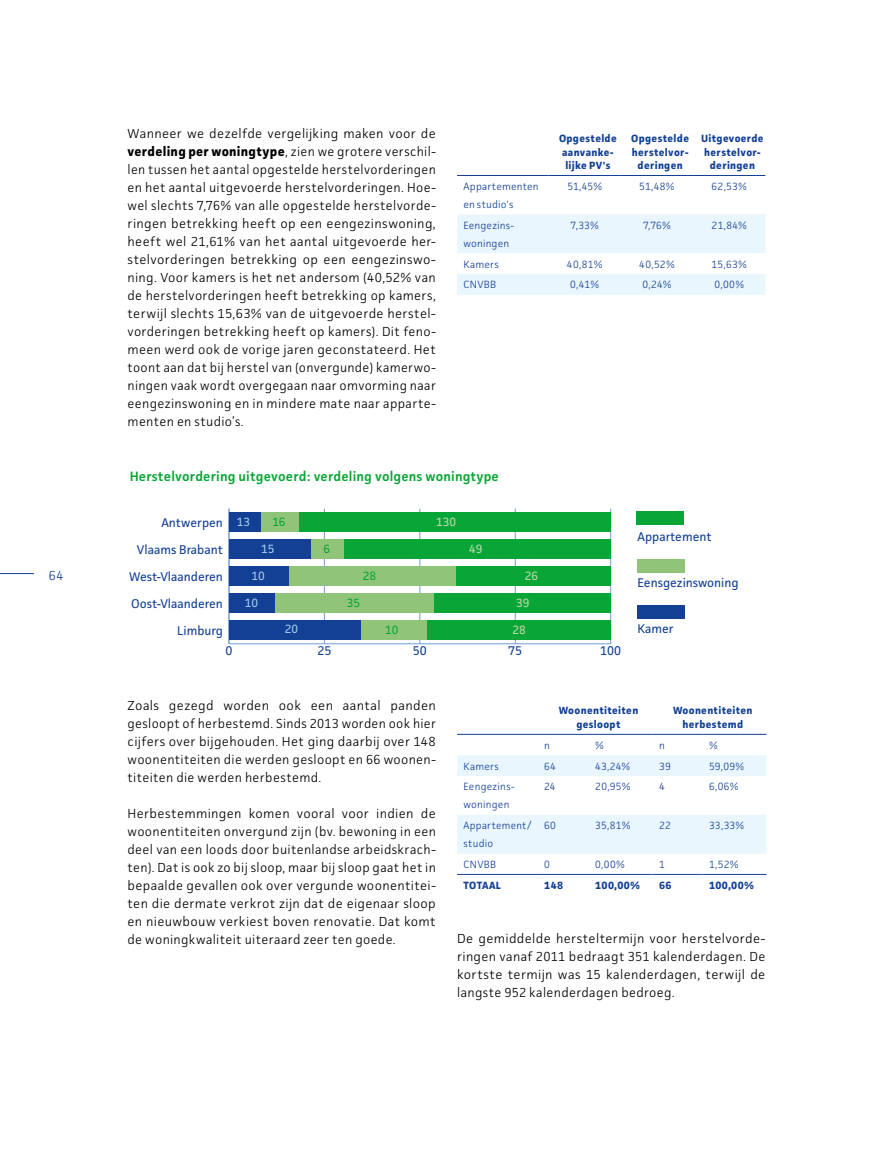
<style>
.page{position:relative;width:893px;height:1149px;background:#fff}
.page>*{position:absolute;margin:0;border:0;box-sizing:border-box;transform-origin:0 0}
.t1{font:600 13.5px "Facit";letter-spacing:.01em;color:#0aa537}
.t2{font:300 13.2px/18px "Facit";letter-spacing:.025em;color:#000;text-align:justify}
.t3{font:300 13.2px "Facit";color:#134094}
.t4{font:12.6px "Facit";color:#134094}
.t5{font:12px "Facit";color:#bddbab}
.t6{font:12px "Facit";color:#0aa537}
.t7{font:12px "Facit";color:#a2cbee}
.t8{font:300 10.5px/18px "Facit";letter-spacing:.02em;color:#134094}
.t9{font:700 10.5px/13.5px "Facit";letter-spacing:.03em;color:#134094;text-align:center}
.s1{font-weight:700}
.s2{font-size:12px;color:#a2cbee}
</style>
<div class="page">
<svg style="left:457px;top:214px;width:308px;height:81px"></svg>
<hr style="left:457px;top:175px;width:92px;height:1px;background:#134094">
<hr style="left:549px;top:175px;width:72px;height:1px;background:#134094">
<hr style="left:621px;top:175px;width:72px;height:1px;background:#134094">
<hr style="left:693px;top:175px;width:72px;height:1px;background:#134094">
<svg style="left:457px;top:755px;width:309px;height:98px"></svg>
<svg style="left:457px;top:874px;width:309px;height:1px"></svg>
<hr style="left:457px;top:733px;width:81px;height:1px;background:#134094">
<hr style="left:653px;top:733px;width:50px;height:1px;background:#134094">
<hr style="left:703px;top:733px;width:63px;height:1px;background:#134094">
<hr style="left:538px;top:733px;width:51px;height:1px;background:#134094">
<hr style="left:589px;top:733px;width:64px;height:1px;background:#134094">
<hr style="left:457px;top:873px;width:81px;height:1px;background:#134094">
<hr style="left:538px;top:873px;width:51px;height:1px;background:#134094">
<hr style="left:589px;top:873px;width:64px;height:1px;background:#134094">
<hr style="left:653px;top:873px;width:50px;height:1px;background:#134094">
<hr style="left:703px;top:873px;width:63px;height:1px;background:#134094">
<hr style="left:229px;top:643px;width:382px;height:1px;background:#6f9ed4">
<hr style="left:324px;top:508px;width:1px;height:135px;background:#6f9ed4">
<hr style="left:419px;top:508px;width:1px;height:135px;background:#6f9ed4">
<hr style="left:515px;top:508px;width:1px;height:135px;background:#6f9ed4">
<hr style="left:610px;top:508px;width:1px;height:135px;background:#6f9ed4">
<hr style="left:229px;top:508px;width:1px;height:135px;background:#6f9ed4">
<div style="left:636px;top:511px;width:48px;height:14px;background:#0aa537"></div>
<div style="left:426px;top:620px;width:185px;height:19px;background:#0aa537"></div>
<div style="left:433px;top:593px;width:178px;height:19px;background:#0aa537"></div>
<div style="left:456px;top:566px;width:155px;height:19px;background:#0aa537"></div>
<div style="left:343px;top:539px;width:268px;height:19px;background:#0aa537"></div>
<div style="left:299px;top:512px;width:312px;height:19px;background:#0aa537"></div>
<div style="left:637px;top:559px;width:48px;height:14px;background:#90c579"></div>
<div style="left:361px;top:620px;width:65px;height:19px;background:#90c579"></div>
<div style="left:274px;top:593px;width:159px;height:19px;background:#90c579"></div>
<div style="left:289px;top:566px;width:167px;height:19px;background:#90c579"></div>
<div style="left:311px;top:539px;width:32px;height:19px;background:#90c579"></div>
<div style="left:260px;top:512px;width:39px;height:19px;background:#90c579"></div>
<div style="left:637px;top:605px;width:48px;height:13px;background:#134094"></div>
<div style="left:229px;top:566px;width:60px;height:19px;background:#134094"></div>
<div style="left:229px;top:620px;width:132px;height:19px;background:#134094"></div>
<div style="left:229px;top:593px;width:45px;height:19px;background:#134094"></div>
<div style="left:229px;top:539px;width:82px;height:19px;background:#134094"></div>
<div style="left:229px;top:512px;width:31px;height:19px;background:#134094"></div>
<hr style="left:0;top:573px;width:34px;height:1px;background:#134094">
<p class="t3" style="left:49px;top:566px;width:16px">64</p>
<p class="t2" style="left:128px;top:124px;width:310px">Wanneer we dezelfde vergelijking maken voor de <span class="s1">verdeling per woningtype</span>, zien we grotere verschil&shy;len tussen het aantal opgestelde herstelvorderingen en het aantal uitgevoerde herstelvorderingen. Hoe&shy;wel slechts 7,76% van alle opgestelde herstelvorde&shy;ringen betrekking heeft op een eengezinswoning, heeft wel 21,61% van het aantal uitgevoerde her&shy;stelvorderingen betrekking op een eengezinswo&shy;ning. Voor kamers is het net andersom (40,52% van de herstelvorderingen heeft betrekking op kamers, terwijl slechts 15,63% van de uitgevoerde herstel&shy;vorderingen betrekking heeft op kamers). Dit feno&shy;meen werd ook de vorige jaren geconstateerd. Het toont aan dat bij herstel van (onvergunde) kamerwo&shy;ningen vaak wordt overgegaan naar omvorming naar eengezinswoning en in mindere mate naar apparte&shy;menten en studio’s.</p>
<p class="t9" style="left:559px;top:131px;width:59px">Opgestelde aanvanke&shy;lijke PV's</p>
<p class="t9" style="left:631px;top:131px;width:59px">Opgestelde herstelvor&shy;deringen</p>
<p class="t9" style="left:701px;top:131px;width:64px">Uitgevoerde herstelvor&shy;deringen</p>
<p class="t8" style="left:463px;top:177px;width:77px">Appartementen en studio's</p>
<p class="t8" style="left:567px;top:177px;width:36px">51,45%</p>
<p class="t8" style="left:639px;top:177px;width:37px">51,48%</p>
<p class="t8" style="left:712px;top:177px;width:37px">62,53%</p>
<p class="t8" style="left:463px;top:216px;width:52px">Eengezins&shy;woningen</p>
<p class="t8" style="left:570px;top:216px;width:30px">7,33%</p>
<p class="t8" style="left:643px;top:216px;width:29px">7,76%</p>
<p class="t8" style="left:712px;top:216px;width:37px">21,84%</p>
<p class="t8" style="left:463px;top:255px;width:37px">Kamers</p>
<p class="t8" style="left:567px;top:255px;width:37px">40,81%</p>
<p class="t8" style="left:639px;top:255px;width:37px">40,52%</p>
<p class="t8" style="left:712px;top:255px;width:37px">15,63%</p>
<p class="t8" style="left:463px;top:275px;width:34px">CNVBB</p>
<p class="t8" style="left:570px;top:275px;width:30px">0,41%</p>
<p class="t8" style="left:642px;top:275px;width:30px">0,24%</p>
<p class="t8" style="left:714px;top:275px;width:31px">0,00%</p>
<p class="t1" style="left:130px;top:467px;width:371px">Herstelvordering uitgevoerd: verdeling volgens woningtype</p>
<p class="t4" style="left:161px;top:514px;width:90px">Antwerpen <span class="s2">13</span></p>
<p class="t6" style="left:272px;top:514px;width:15px">16</p>
<p class="t5" style="left:436px;top:514px;width:21px">130</p>
<p class="t4" style="left:637px;top:529px;width:76px">Appartement</p>
<p class="t4" style="left:637px;top:575px;width:103px">Eensgezinswoning</p>
<p class="t5" style="left:469px;top:540px;width:15px">49</p>
<p class="t4" style="left:137px;top:541px;width:88px">Vlaams Brabant</p>
<p class="t7" style="left:261px;top:540px;width:15px">15</p>
<p class="t6" style="left:323px;top:541px;width:8px">6</p>
<p class="t5" style="left:525px;top:568px;width:15px">26</p>
<p class="t5" style="left:516px;top:594px;width:15px">39</p>
<p class="t5" style="left:512px;top:621px;width:15px">28</p>
<p class="t4" style="left:129px;top:568px;width:95px">West-Vlaanderen</p>
<p class="t6" style="left:363px;top:568px;width:15px">28</p>
<p class="t7" style="left:251px;top:568px;width:15px">10</p>
<p class="t6" style="left:347px;top:595px;width:15px">35</p>
<p class="t4" style="left:131px;top:595px;width:93px">Oost-Vlaanderen</p>
<p class="t7" style="left:245px;top:595px;width:15px">10</p>
<p class="t4" style="left:177px;top:622px;width:47px">Limburg</p>
<p class="t4" style="left:637px;top:620px;width:38px">Kamer</p>
<p class="t7" style="left:285px;top:621px;width:15px">20</p>
<p class="t6" style="left:385px;top:622px;width:15px">10</p>
<p class="t4" style="left:225px;top:643px;width:8px">0</p>
<p class="t4" style="left:317px;top:643px;width:15px">25</p>
<p class="t4" style="left:413px;top:643px;width:15px">50</p>
<p class="t4" style="left:508px;top:643px;width:15px">75</p>
<p class="t4" style="left:600px;top:643px;width:22px">100</p>
<p class="t2" style="left:128px;top:696px;width:310px">Zoals gezegd worden ook een aantal panden gesloopt of herbestemd. Sinds 2013 worden ook hier cijfers over bijgehouden. Het ging daarbij over 148 woonentiteiten die werden gesloopt en 66 woonen&shy;titeiten die werden herbestemd.</p>
<p class="t2" style="left:128px;top:804px;width:310px">Herbestemmingen komen vooral voor indien de woonentiteiten onvergund zijn (bv. bewoning in een deel van een loods door buitenlandse arbeidskrach&shy;ten). Dat is ook zo bij sloop, maar bij sloop gaat het in bepaalde gevallen ook over vergunde woonentitei&shy;ten die dermate verkrot zijn dat de eigenaar sloop en nieuwbouw verkiest boven renovatie. Dat komt de woningkwaliteit uiteraard zeer ten goede.</p>
<p class="t9" style="left:559px;top:703px;width:81px">Woonentiteiten gesloopt</p>
<p class="t9" style="left:673px;top:703px;width:81px">Woonentiteiten herbestemd</p>
<p class="t8" style="left:544px;top:735px;width:7px">n</p>
<p class="t8" style="left:595px;top:735px;width:10px">%</p>
<p class="t8" style="left:659px;top:735px;width:7px">n</p>
<p class="t8" style="left:709px;top:735px;width:10px">%</p>
<p class="t8" style="left:463px;top:756px;width:37px">Kamers</p>
<p class="t8" style="left:544px;top:756px;width:13px">64</p>
<p class="t8" style="left:595px;top:756px;width:36px">43,24%</p>
<p class="t8" style="left:659px;top:756px;width:13px">39</p>
<p class="t8" style="left:709px;top:756px;width:37px">59,09%</p>
<p class="t8" style="left:463px;top:777px;width:53px">Eengezins&shy;woningen</p>
<p class="t8" style="left:544px;top:777px;width:13px">24</p>
<p class="t8" style="left:595px;top:777px;width:37px">20,95%</p>
<p class="t8" style="left:659px;top:777px;width:7px">4</p>
<p class="t8" style="left:709px;top:777px;width:31px">6,06%</p>
<p class="t8" style="left:463px;top:816px;width:70px">Appartement/ studio</p>
<p class="t8" style="left:544px;top:816px;width:13px">60</p>
<p class="t8" style="left:595px;top:816px;width:37px">35,81%</p>
<p class="t8" style="left:659px;top:816px;width:13px">22</p>
<p class="t8" style="left:709px;top:816px;width:37px">33,33%</p>
<p class="t8" style="left:463px;top:854px;width:34px">CNVBB</p>
<p class="t8" style="left:544px;top:854px;width:7px">0</p>
<p class="t8" style="left:595px;top:854px;width:31px">0,00%</p>
<p class="t8" style="left:659px;top:854px;width:7px">1</p>
<p class="t8" style="left:709px;top:854px;width:31px">1,52%</p>
<p class="t9" style="left:463px;top:878px;width:39px">TOTAAL</p>
<p class="t9" style="left:544px;top:878px;width:20px">148</p>
<p class="t9" style="left:595px;top:878px;width:46px">100,00%</p>
<p class="t9" style="left:659px;top:878px;width:14px">66</p>
<p class="t9" style="left:709px;top:878px;width:46px">100,00%</p>
<p class="t2" style="left:457px;top:929px;width:310px">De gemiddelde hersteltermijn voor herstelvorde&shy;ringen vanaf 2011 bedraagt 351 kalenderdagen. De kortste termijn was 15 kalenderdagen, terwijl de langste 952 kalenderdagen bedroeg.</p>
</div>
